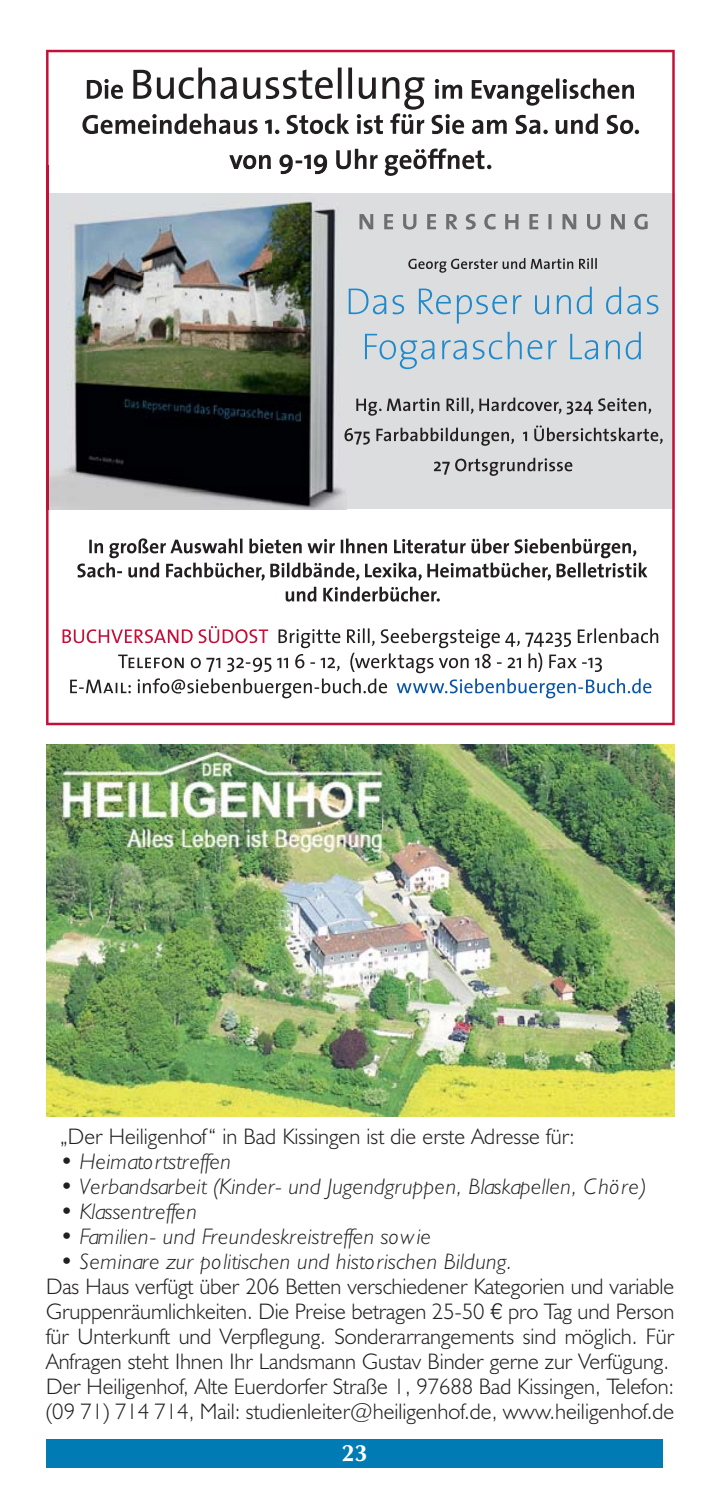
<style>
.page{position:relative;width:708px;height:1503px;background:#fff}
.page>*{position:absolute;margin:0;border:0;box-sizing:border-box;transform-origin:0 0}
.t1{font:700 23.75px "CG Omega";color:#fff}
.t2{font:300 22.5px/25px "Humanist 521 BT";color:#231f20}
.t3{font:italic 300 22.5px "Humanist 521 BT";letter-spacing:.025em;color:#231f20}
.s1{font-family:"Helvetica LT"}
</style>
<div class="page">
<div style="left:46px;top:1439px;width:617px;height:28px;background:#007bb4"></div>
<img style="left:46px;top:744px;width:628px;height:372px">
<img style="left:62px;top:752px;width:319px;height:100px">
<svg style="left:46px;top:50px;width:628px;height:675px"></svg>
<svg style="left:285px;top:587px;width:155px;height:14px"></svg>
<svg style="left:77px;top:538px;width:570px;height:43px"></svg>
<svg style="left:63px;top:626px;width:595px;height:72px"></svg>
<svg style="left:229px;top:149px;width:262px;height:27px"></svg>
<svg style="left:82px;top:68px;width:557px;height:66px"></svg>
<img style="left:46px;top:166px;width:301px;height:344px">
<img style="left:233px;top:166px;width:114px;height:8px">
<svg style="left:365px;top:332px;width:275px;height:37px;background:#c2d1db"></svg>
<svg style="left:348px;top:287px;width:310px;height:36px;background:#c3d2db"></svg>
<svg style="left:408px;top:258px;width:188px;height:15px;background:#b1b1b2"></svg>
<svg style="left:434px;top:458px;width:138px;height:18px;background:#afafb0"></svg>
<svg style="left:344px;top:425px;width:319px;height:21px;background:#b6b6b7"></svg>
<svg style="left:356px;top:397px;width:296px;height:19px;background:#b3b3b4"></svg>
<svg style="left:359px;top:214px;width:288px;height:16px;background:#b9babb"></svg>
<p class="t2" style="left:60px;top:1126px;width:516px">„Der Heiligenhof“ in Bad Kissingen ist die erste Adresse für:</p>
<p class="t3" style="left:60px;top:1153px;width:172px">• Heimatortstreffen</p>
<p class="t3" style="left:60px;top:1178px;width:587px">• Verbandsarbeit (Kinder- und Jugendgruppen, Blaskapellen, Chöre)</p>
<p class="t3" style="left:60px;top:1203px;width:138px">• Klassentreffen</p>
<p class="t3" style="left:60px;top:1228px;width:372px">• Familien- und Freundeskreistreffen sow ie</p>
<p class="t3" style="left:60px;top:1253px;width:454px">• Seminare zur politischen und historischen Bildung.</p>
<p class="t2" style="left:46px;top:1276px;width:629px">Das Haus verfügt über 206 Betten verschiedener Kategorien und variable Gruppenräumlichkeiten. Die Preise betragen 25-50 <span class="s1">€</span> pro Tag und Person für Unterkunft und Verpflegung. Sonderarrangements sind möglich. Für Anfragen steht Ihnen Ihr Landsmann Gustav Binder gerne zur Verfügung.<br>Der Heiligenhof, Alte Euerdorfer Straße 1, 97688 Bad Kissingen, Telefon: (09 71) 714 714, Mail: studienleiter@heiligenhof.de, www.heiligenhof.de</p>
<p class="t1" style="left:341px;top:1443px;width:28px">23</p>
</div>
